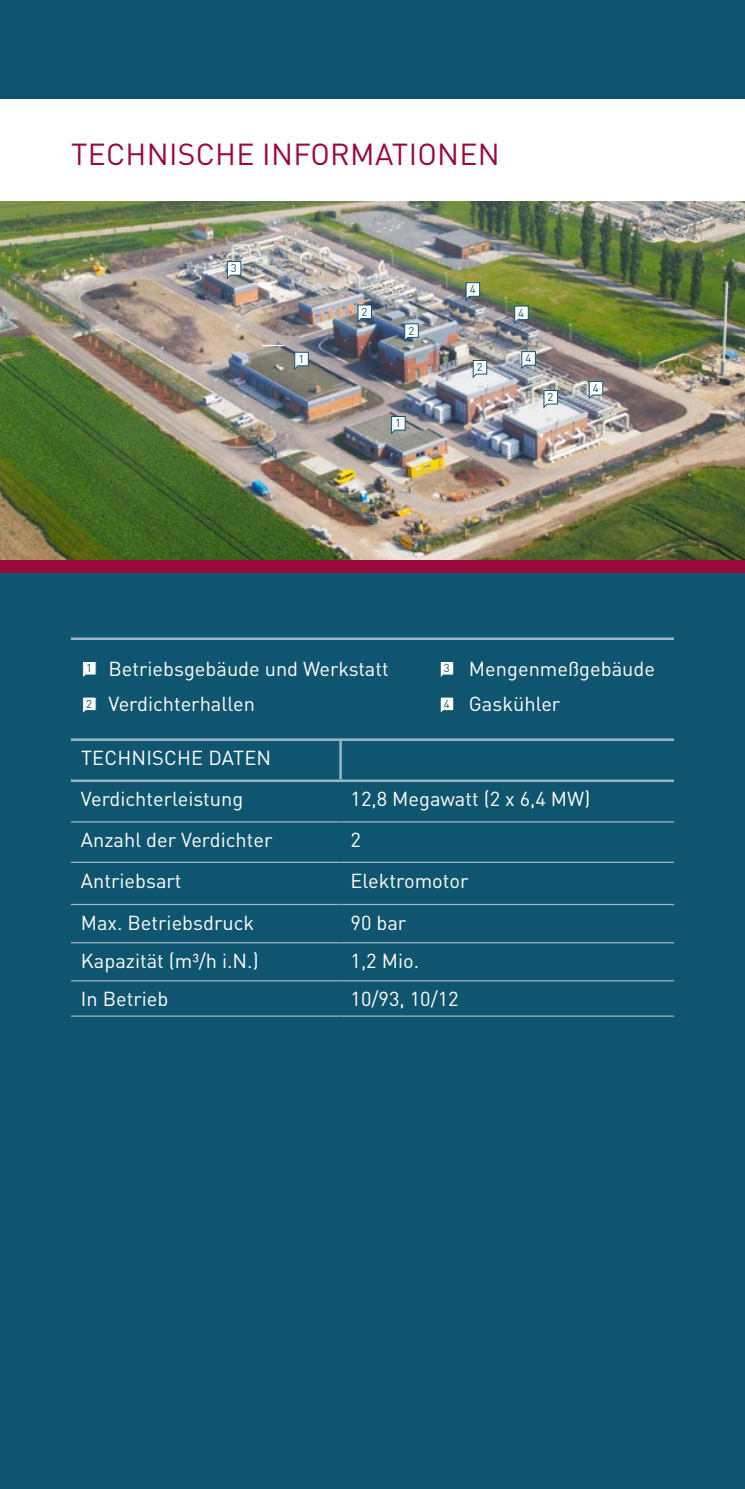
<style>
.page{position:relative;width:745px;height:1489px;background:#fff}
.page>*{position:absolute;margin:0;border:0;box-sizing:border-box;transform-origin:0 0}
.t1{font:30px "DINOT";letter-spacing:.01em;color:#98093e}
.t2{font:20px/41px "DINOT";color:#fff}
.t3{font:11.5px "DINOT";color:#0f556f}
</style>
<div class="page">
<div style="left:0;top:0;width:744px;height:1488px;background:#0f556f"></div>
<div style="left:0;top:100px;width:744px;height:102px;background:#fff"></div>
<img style="left:0;top:202px;width:744px;height:358px">
<div style="left:0;top:560px;width:744px;height:13px;background:#98093e"></div>
<svg style="left:262px;top:345px;width:22px;height:1px"></svg>
<hr style="left:339px;top:739px;width:2px;height:40px;background:#9db5c7">
<hr style="left:71px;top:779px;width:269px;height:3px;background:#9db5c7">
<hr style="left:340px;top:779px;width:333px;height:3px;background:#9db5c7">
<hr style="left:71px;top:821px;width:269px;height:1px;background:#9db5c7">
<hr style="left:340px;top:821px;width:333px;height:1px;background:#9db5c7">
<hr style="left:71px;top:861px;width:269px;height:1px;background:#9db5c7">
<hr style="left:340px;top:861px;width:333px;height:1px;background:#9db5c7">
<hr style="left:71px;top:903px;width:269px;height:2px;background:#9db5c7">
<hr style="left:340px;top:903px;width:333px;height:2px;background:#9db5c7">
<hr style="left:71px;top:942px;width:269px;height:1px;background:#9db5c7">
<hr style="left:71px;top:980px;width:269px;height:1px;background:#9db5c7">
<hr style="left:71px;top:1015px;width:269px;height:1px;background:#9db5c7">
<hr style="left:340px;top:942px;width:333px;height:1px;background:#9db5c7">
<hr style="left:340px;top:980px;width:333px;height:1px;background:#9db5c7">
<hr style="left:340px;top:1015px;width:333px;height:1px;background:#9db5c7">
<hr style="left:71px;top:637px;width:602px;height:3px;background:#9db5c7">
<svg style="left:294px;top:351px;width:15px;height:19px"></svg>
<svg style="left:543px;top:390px;width:14px;height:19px"></svg>
<svg style="left:588px;top:381px;width:15px;height:18px"></svg>
<svg style="left:472px;top:360px;width:15px;height:19px"></svg>
<svg style="left:521px;top:351px;width:14px;height:19px"></svg>
<svg style="left:404px;top:323px;width:14px;height:19px"></svg>
<svg style="left:357px;top:304px;width:15px;height:19px"></svg>
<svg style="left:465px;top:282px;width:15px;height:19px"></svg>
<svg style="left:226px;top:261px;width:15px;height:19px"></svg>
<svg style="left:513px;top:305px;width:15px;height:19px"></svg>
<svg style="left:391px;top:416px;width:14px;height:18px"></svg>
<svg style="left:440px;top:697px;width:14px;height:16px"></svg>
<svg style="left:440px;top:662px;width:14px;height:15px"></svg>
<svg style="left:83px;top:662px;width:14px;height:15px"></svg>
<svg style="left:83px;top:697px;width:14px;height:16px"></svg>
<hr style="left:71px;top:738px;width:602px;height:3px;background:#9db5c7">
<h1 class="t1" style="left:71px;top:135px;width:430px">TECHNISCHE INFORMATIONEN</h1>
<p class="t3" style="left:231px;top:261px;width:7px">3</p>
<p class="t3" style="left:298px;top:351px;width:7px">1</p>
<p class="t3" style="left:361px;top:304px;width:7px">2</p>
<p class="t3" style="left:408px;top:323px;width:7px">2</p>
<p class="t3" style="left:395px;top:416px;width:7px">1</p>
<p class="t3" style="left:469px;top:282px;width:7px">4</p>
<p class="t3" style="left:476px;top:360px;width:7px">2</p>
<p class="t3" style="left:518px;top:305px;width:7px">4</p>
<p class="t3" style="left:525px;top:351px;width:7px">4</p>
<p class="t3" style="left:547px;top:390px;width:7px">2</p>
<p class="t3" style="left:592px;top:381px;width:7px">4</p>
<p class="t2" style="left:108px;top:648px;width:281px">Betriebsgebäude und Werkstatt</p>
<p class="t2" style="left:468px;top:648px;width:187px">Mengenmeßgebäude</p>
<p class="t2" style="left:108px;top:683px;width:148px">Verdichterhallen</p>
<p class="t2" style="left:468px;top:683px;width:93px">Gaskühler</p>
<p class="t3" style="left:86px;top:661px;width:7px">1</p>
<p class="t3" style="left:443px;top:661px;width:7px">3</p>
<p class="t3" style="left:86px;top:696px;width:7px">2</p>
<p class="t3" style="left:443px;top:696px;width:7px">4</p>
<p class="t2" style="left:81px;top:736px;width:192px">TECHNISCHE DATEN<br>Verdichterleistung</p>
<p class="t2" style="left:350px;top:778px;width:241px">12,8 Megawatt (2 x 6,4 MW)</p>
<p class="t2" style="left:81px;top:819px;width:193px">Anzahl der Verdichter</p>
<p class="t2" style="left:350px;top:819px;width:12px">2</p>
<p class="t2" style="left:81px;top:859px;width:102px">Antriebsart</p>
<p class="t2" style="left:350px;top:859px;width:119px">Elektromotor</p>
<p class="t2" style="left:81px;top:901px;width:175px">Max. Betriebsdruck</p>
<p class="t2" style="left:350px;top:901px;width:57px">90 bar</p>
<p class="t2" style="left:81px;top:939px;width:179px">Kapazität (m³/h i.N.)</p>
<p class="t2" style="left:350px;top:939px;width:70px">1,2 Mio.</p>
<p class="t2" style="left:81px;top:977px;width:89px">In Betrieb</p>
<p class="t2" style="left:350px;top:977px;width:109px">10/93, 10/12</p>
</div>
